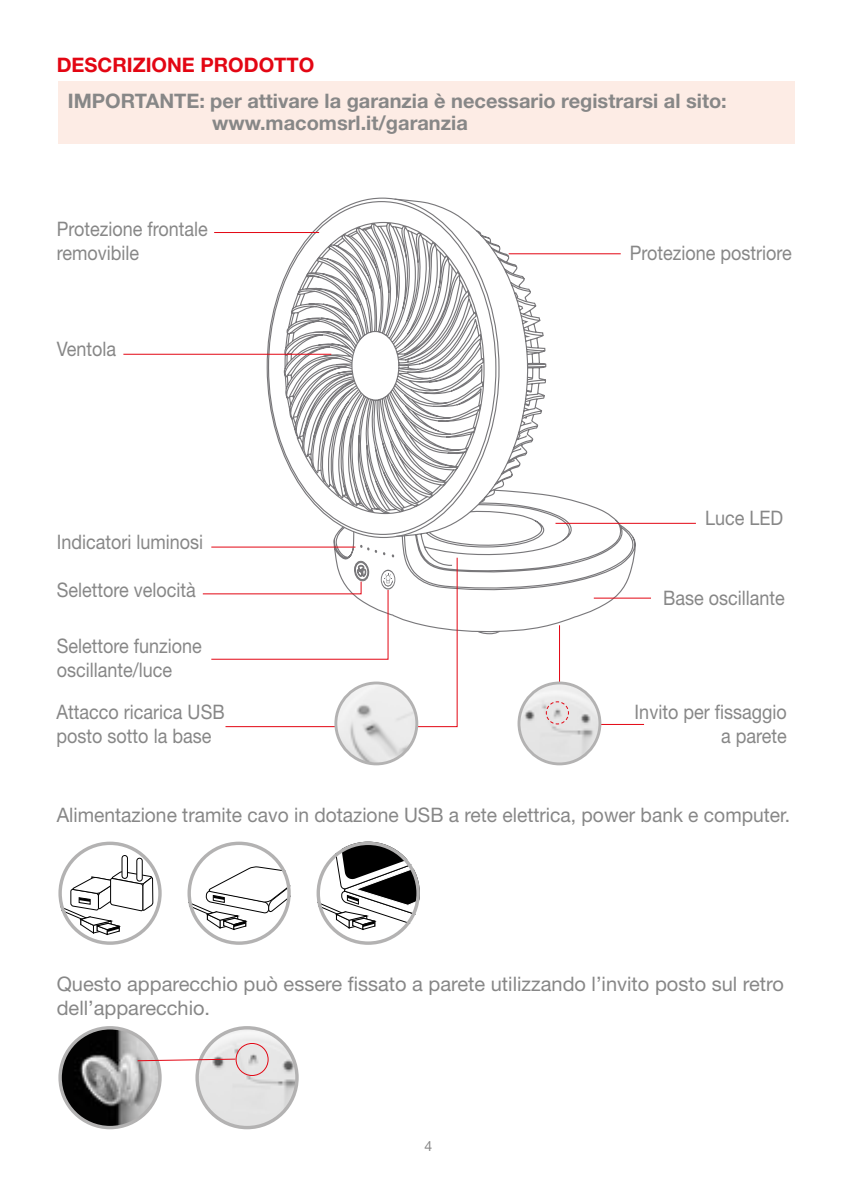
<style>
.page{position:relative;width:851px;height:1191px;background:#fff}
.page>*{position:absolute;margin:0;border:0;box-sizing:border-box;transform-origin:0 0}
.t1{font:20px/24px "Helvetica Neue";color:#878787;scale:.9 1}
.t2{font:20px/24px "Helvetica Neue";color:#878787}
.t3{font:700 20px/22px "Helvetica Neue";color:#878787}
.t4{font:20px "Helvetica Neue";color:#878787;scale:.96 1}
.t5{font:700 20px "Helvetica Neue";color:#e30613}
.t6{font:14px "Helvetica Neue";color:#878787}
</style>
<div class="page">
<svg style="left:265px;top:197px;width:125px;height:257px"></svg>
<svg style="left:283px;top:198px;width:354px;height:437px"></svg>
<hr style="left:214px;top:232px;width:105px;height:1px;background:#e30613">
<hr style="left:508px;top:253px;width:112px;height:1px;background:#e30613">
<hr style="left:555px;top:523px;width:140px;height:1px;background:#e30613">
<hr style="left:123px;top:354px;width:208px;height:1px;background:#e30613">
<hr style="left:211px;top:546px;width:144px;height:1px;background:#e30613">
<hr style="left:593px;top:597px;width:58px;height:1px;background:#e30613">
<div style="left:58px;top:81px;width:736px;height:63px;background:#fdece5"></div>
<svg style="left:202px;top:557px;width:256px;height:170px"></svg>
<img style="left:336px;top:683px;width:81px;height:81px;border-radius:40px">
<div style="left:334px;top:681px;width:84px;height:84px;border:3px solid #b3b2b2;border-radius:50%"></div>
<img style="left:519px;top:683px;width:81px;height:81px;border-radius:40px">
<div style="left:517px;top:681px;width:84px;height:84px;border:3px solid #b3b2b2;border-radius:50%"></div>
<div style="left:122px;top:855px;width:5px;height:23px;border:1px solid #000;border-radius:3px"></div>
<div style="left:137px;top:858px;width:5px;height:23px;border:1px solid #000;border-radius:3px"></div>
<svg style="left:60px;top:871px;width:93px;height:64px"></svg>
<div style="left:58px;top:841px;width:104px;height:103px;border:3px solid #b3b2b2;border-radius:50%"></div>
<svg style="left:188px;top:865px;width:102px;height:65px"></svg>
<div style="left:187px;top:841px;width:104px;height:103px;border:3px solid #b3b2b2;border-radius:50%"></div>
<svg style="left:320px;top:845px;width:99px;height:85px"></svg>
<div style="left:316px;top:841px;width:104px;height:103px;border:3px solid #b3b2b2;border-radius:50%"></div>
<svg style="left:545px;top:624px;width:100px;height:101px"></svg>
<img style="left:197px;top:1027px;width:100px;height:100px;border-radius:50px">
<div style="left:195px;top:1026px;width:103px;height:103px;border:3px solid #b3b2b2;border-radius:50%"></div>
<img style="left:60px;top:1027px;width:100px;height:100px;border-radius:50px">
<div style="left:58px;top:1026px;width:104px;height:103px;border:3px solid #b3b2b2;border-radius:50%"></div>
<svg style="left:137px;top:1058px;width:98px;height:3px"></svg>
<div style="left:235px;top:1043px;width:33px;height:33px;border:1px solid #e30613;border-radius:50%"></div>
<p class="t5" style="left:57px;top:53px;width:259px">DESCRIZIONE PRODOTTO</p>
<p class="t3" style="left:212px;top:90px;width:516px;text-indent:-144px">IMPORTANTE: per attivare la garanzia è necessario registrarsi al sito: www.macomsrl.it/garanzia</p>
<p class="t1" style="left:57px;top:217px;width:169px">Protezione frontale removibile</p>
<p class="t1" style="left:57px;top:337px;width:67px">Ventola</p>
<p class="t1" style="left:57px;top:529px;width:164px">Indicatori luminosi</p>
<p class="t1" style="left:57px;top:577px;width:156px">Selettore velocità</p>
<p class="t1" style="left:57px;top:633px;width:163px">Selettore funzione oscillante/luce</p>
<p class="t1" style="left:629px;top:241px;width:181px">Protezione postriore</p>
<p class="t1" style="left:705px;top:505px;width:88px">Luce LED</p>
<p class="t1" style="left:663px;top:585px;width:137px">Base oscillante</p>
<p class="t1" style="left:57px;top:699px;width:188px">Attacco ricarica USB posto sotto la base</p>
<p class="t1" style="left:634px;top:699px;width:170px;text-align:right">Invito per fissaggio a parete</p>
<p class="t4" style="left:57px;top:803px;width:765px">Alimentazione tramite cavo in dotazione USB a rete elettrica, power bank e computer.</p>
<p class="t2" style="left:57px;top:971px;width:728px">Questo apparecchio può essere fissato a parete utilizzando l’invito posto sul retro dell’apparecchio.</p>
<p class="t6" style="left:424px;top:1137px;width:9px">4</p>
</div>
